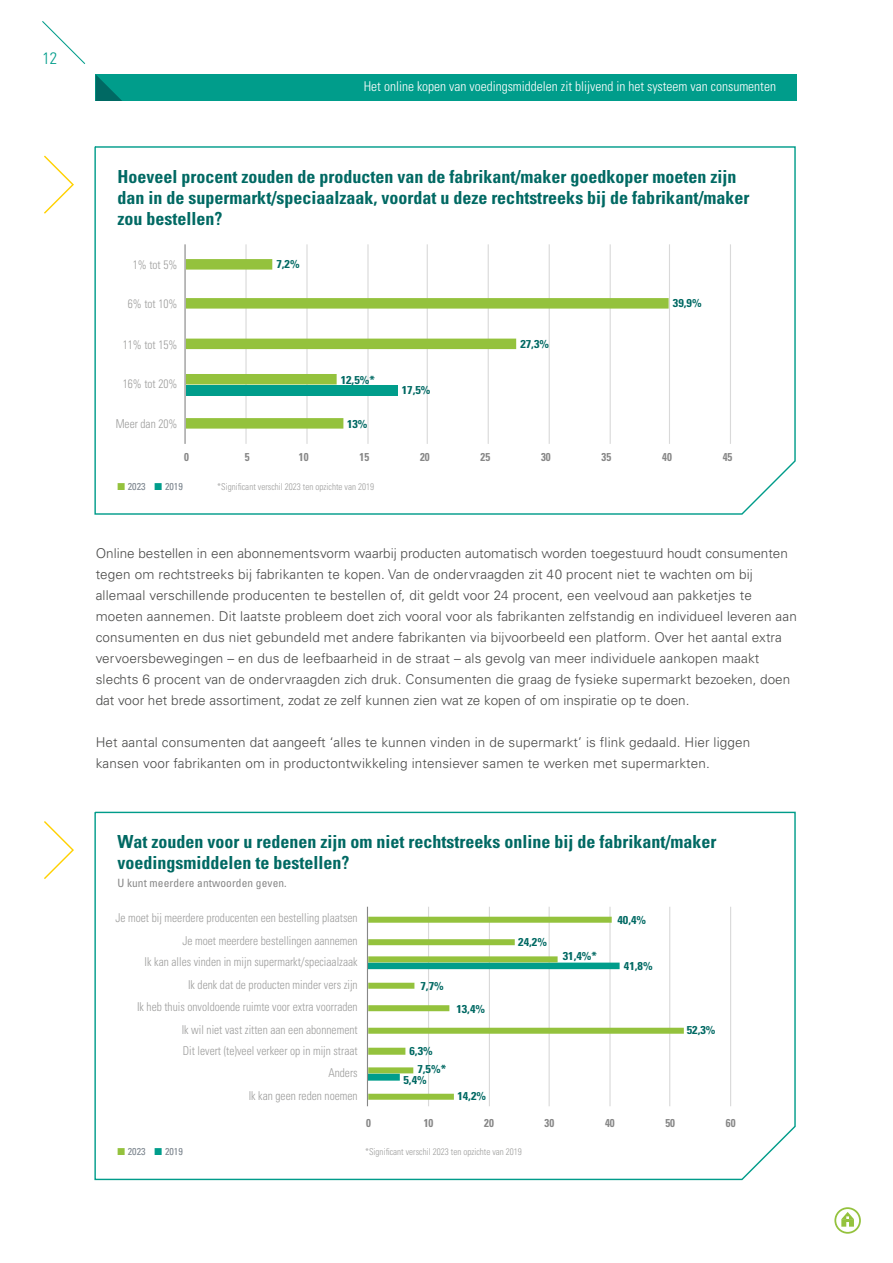
<style>
.page{position:relative;width:893px;height:1263px;background:#fff}
.page>*{position:absolute;margin:0;border:0;box-sizing:border-box;transform-origin:0 0}
.t1{font:700 condensed 18px/21px "Univers LT Std";color:#006963}
.t2{font:300 condensed 16.5px "Univers LT Std";color:#009d8b}
.t3{font:300 13.5px/21px "Univers LT Std";letter-spacing:.01em;color:#4a4a49}
.t4{font:300 condensed 13.5px "Univers LT Std";color:#fff}
.t5{font:300 condensed 12.15px "Univers LT Std";color:#9d9d9c;scale:.94 1}
.t6{font:700 condensed 11.4px "Univers LT Std";color:#006963;scale:1.08 1}
.t7{font:700 condensed 11.4px "Univers LT Std";color:#878787;scale:.96 1}
.t8{font:condensed 11.4px "Univers LT Std";letter-spacing:.01em;color:#878787}
.t9{font:condensed 10.05px "Univers LT Std";color:#7a838c}
.t10{font:300 condensed 9.45px "Univers LT Std";color:#9d9d9c;scale:.96 1}
.s1{color:#94c23d}
.s2{color:#009d8b}
</style>
<div class="page">
<div style="left:96px;top:74px;width:701px;height:27px;background:#009d8b"></div>
<svg style="left:96px;top:75px;width:26px;height:26px"></svg>
<svg style="left:42px;top:21px;width:44px;height:43px"></svg>
<svg style="left:94px;top:146px;width:702px;height:369px"></svg>
<svg style="left:44px;top:155px;width:30px;height:59px"></svg>
<hr style="left:245px;top:244px;width:2px;height:200px;background:#d9d9d9">
<hr style="left:306px;top:244px;width:2px;height:200px;background:#d9d9d9">
<hr style="left:367px;top:244px;width:2px;height:200px;background:#d9d9d9">
<hr style="left:427px;top:244px;width:1px;height:200px;background:#d9d9d9">
<hr style="left:488px;top:244px;width:1px;height:200px;background:#d9d9d9">
<hr style="left:549px;top:244px;width:1px;height:200px;background:#d9d9d9">
<hr style="left:610px;top:244px;width:1px;height:200px;background:#d9d9d9">
<hr style="left:669px;top:244px;width:1px;height:200px;background:#d9d9d9">
<hr style="left:730px;top:244px;width:1px;height:200px;background:#d9d9d9">
<svg style="left:186px;top:259px;width:483px;height:170px"></svg>
<hr style="left:184px;top:244px;width:2px;height:200px;background:#878787">
<svg style="left:841px;top:1212px;width:13px;height:15px"></svg>
<div style="left:834px;top:1207px;width:27px;height:27px;border:2px solid #94c23d;border-radius:50%"></div>
<svg style="left:94px;top:811px;width:702px;height:370px"></svg>
<svg style="left:44px;top:821px;width:30px;height:58px"></svg>
<hr style="left:428px;top:907px;width:1px;height:199px;background:#d9d9d9">
<hr style="left:489px;top:907px;width:1px;height:199px;background:#d9d9d9">
<hr style="left:549px;top:907px;width:1px;height:199px;background:#d9d9d9">
<hr style="left:609px;top:907px;width:2px;height:199px;background:#d9d9d9">
<hr style="left:669px;top:907px;width:1px;height:199px;background:#d9d9d9">
<hr style="left:730px;top:907px;width:1px;height:199px;background:#d9d9d9">
<svg style="left:368px;top:917px;width:316px;height:183px"></svg>
<hr style="left:367px;top:907px;width:1px;height:199px;background:#878787">
<p class="t2" style="left:42px;top:48px;width:16px">12</p>
<p class="t4" style="left:364px;top:78px;width:414px">Het online kopen van voedingsmiddelen zit blijvend in het systeem van consumenten</p>
<h1 class="t1" style="left:117px;top:166px;width:633px">Hoeveel procent zouden de producten van de fabrikant/maker goedkoper moeten zijn dan in de supermarkt/speciaalzaak, voordat u deze rechtstreeks bij de fabrikant/maker zou bestellen?</h1>
<p class="t6" style="left:276px;top:257px;width:23px">7,2%</p>
<p class="t5" style="left:133px;top:257px;width:49px">1% tot 5%</p>
<p class="t5" style="left:128px;top:296px;width:54px">6% tot 10%</p>
<p class="t6" style="left:673px;top:296px;width:28px">39,9%</p>
<p class="t5" style="left:123px;top:337px;width:60px">11% tot 15%</p>
<p class="t6" style="left:520px;top:337px;width:28px">27,3%</p>
<p class="t5" style="left:123px;top:376px;width:60px">16% tot 20%</p>
<p class="t5" style="left:116px;top:417px;width:67px">Meer dan 20%</p>
<p class="t6" style="left:341px;top:373px;width:33px">12,5%*</p>
<p class="t6" style="left:347px;top:417px;width:21px">13%</p>
<p class="t6" style="left:402px;top:383px;width:28px">17,5%</p>
<p class="t7" style="left:184px;top:450px;width:7px">0</p>
<p class="t7" style="left:245px;top:450px;width:7px">5</p>
<p class="t7" style="left:299px;top:450px;width:12px">10</p>
<p class="t7" style="left:359px;top:450px;width:12px">15</p>
<p class="t7" style="left:420px;top:450px;width:12px">20</p>
<p class="t7" style="left:481px;top:450px;width:12px">25</p>
<p class="t7" style="left:541px;top:450px;width:12px">30</p>
<p class="t7" style="left:602px;top:450px;width:12px">35</p>
<p class="t7" style="left:662px;top:450px;width:12px">40</p>
<p class="t7" style="left:723px;top:450px;width:12px">45</p>
<p class="t9" style="left:117px;top:480px;width:67px"><span class="s1">■</span> 2023 <span class="s2">■</span> 2019</p>
<p class="t10" style="left:217px;top:481px;width:165px">*Significant verschil 2023 ten opzichte van 2019</p>
<p class="t3" style="left:96px;top:543px;width:703px">Online bestellen in een abonnementsvorm waarbij producten automatisch worden toegestuurd houdt consumenten tegen om rechtstreeks bij fabrikanten te kopen. Van de ondervraagden zit 40 procent niet te wachten om bij allemaal verschillende producenten te bestellen of, dit geldt voor 24 procent, een veelvoud aan pakketjes te moeten aannemen. Dit laatste probleem doet zich vooral voor als fabrikanten zelfstandig en individueel leveren aan consumenten en dus niet gebundeld met andere fabrikanten via bijvoorbeeld een platform. Over het aantal extra vervoersbewegingen – en dus de leefbaarheid in de straat – als gevolg van meer individuele aankopen maakt slechts 6 procent van de ondervraagden zich druk. Consumenten die graag de fysieke supermarkt bezoeken, doen dat voor het brede assortiment, zodat ze zelf kunnen zien wat ze kopen of om inspiratie op te doen.</p>
<p class="t3" style="left:96px;top:732px;width:656px">Het aantal consumenten dat aangeeft ‘alles te kunnen vinden in de supermarkt’ is flink gedaald. Hier liggen kansen voor fabrikanten om in productontwikkeling intensiever samen te werken met supermarkten.</p>
<h1 class="t1" style="left:117px;top:831px;width:600px">Wat zouden voor u redenen zijn om niet rechtstreeks online bij de fabrikant/maker voedingsmiddelen te bestellen?</h1>
<p class="t8" style="left:117px;top:876px;width:171px">U kunt meerdere antwoorden geven.</p>
<p class="t6" style="left:617px;top:912px;width:28px">40,4%</p>
<p class="t6" style="left:518px;top:935px;width:28px">24,2%</p>
<p class="t5" style="left:115px;top:911px;width:259px">Je moet bij meerdere producenten een bestelling plaatsen</p>
<p class="t5" style="left:182px;top:933px;width:188px">Je moet meerdere bestellingen aannemen</p>
<p class="t5" style="left:145px;top:954px;width:228px">Ik kan alles vinden in mijn supermarkt/speciaalzaak</p>
<p class="t6" style="left:563px;top:949px;width:33px">31,4%*</p>
<p class="t6" style="left:624px;top:959px;width:28px">41,8%</p>
<p class="t5" style="left:188px;top:977px;width:182px">Ik denk dat de producten minder vers zijn</p>
<p class="t6" style="left:420px;top:979px;width:23px">7,7%</p>
<p class="t5" style="left:137px;top:999px;width:236px">Ik heb thuis onvoldoende ruimte voor extra voorraden</p>
<p class="t6" style="left:456px;top:1002px;width:28px">13,4%</p>
<p class="t5" style="left:182px;top:1022px;width:189px">Ik wil niet vast zitten aan een abonnement</p>
<p class="t6" style="left:687px;top:1023px;width:28px">52,3%</p>
<p class="t5" style="left:183px;top:1043px;width:188px">Dit levert (te)veel verkeer op in mijn straat</p>
<p class="t6" style="left:409px;top:1044px;width:23px">6,3%</p>
<p class="t5" style="left:328px;top:1065px;width:33px">Anders</p>
<p class="t6" style="left:417px;top:1061px;width:28px">7,5%*</p>
<p class="t6" style="left:403px;top:1073px;width:23px">5,4%</p>
<p class="t5" style="left:249px;top:1088px;width:117px">Ik kan geen reden noemen</p>
<p class="t6" style="left:457px;top:1089px;width:28px">14,2%</p>
<p class="t7" style="left:366px;top:1115px;width:7px">0</p>
<p class="t7" style="left:424px;top:1115px;width:12px">10</p>
<p class="t7" style="left:484px;top:1115px;width:12px">20</p>
<p class="t7" style="left:545px;top:1115px;width:12px">30</p>
<p class="t7" style="left:605px;top:1115px;width:12px">40</p>
<p class="t7" style="left:665px;top:1115px;width:12px">50</p>
<p class="t7" style="left:726px;top:1115px;width:12px">60</p>
<p class="t9" style="left:117px;top:1145px;width:67px"><span class="s1">■</span> 2023 <span class="s2">■</span> 2019</p>
<p class="t10" style="left:365px;top:1146px;width:165px">*Significant verschil 2023 ten opzichte van 2019</p>
</div>
